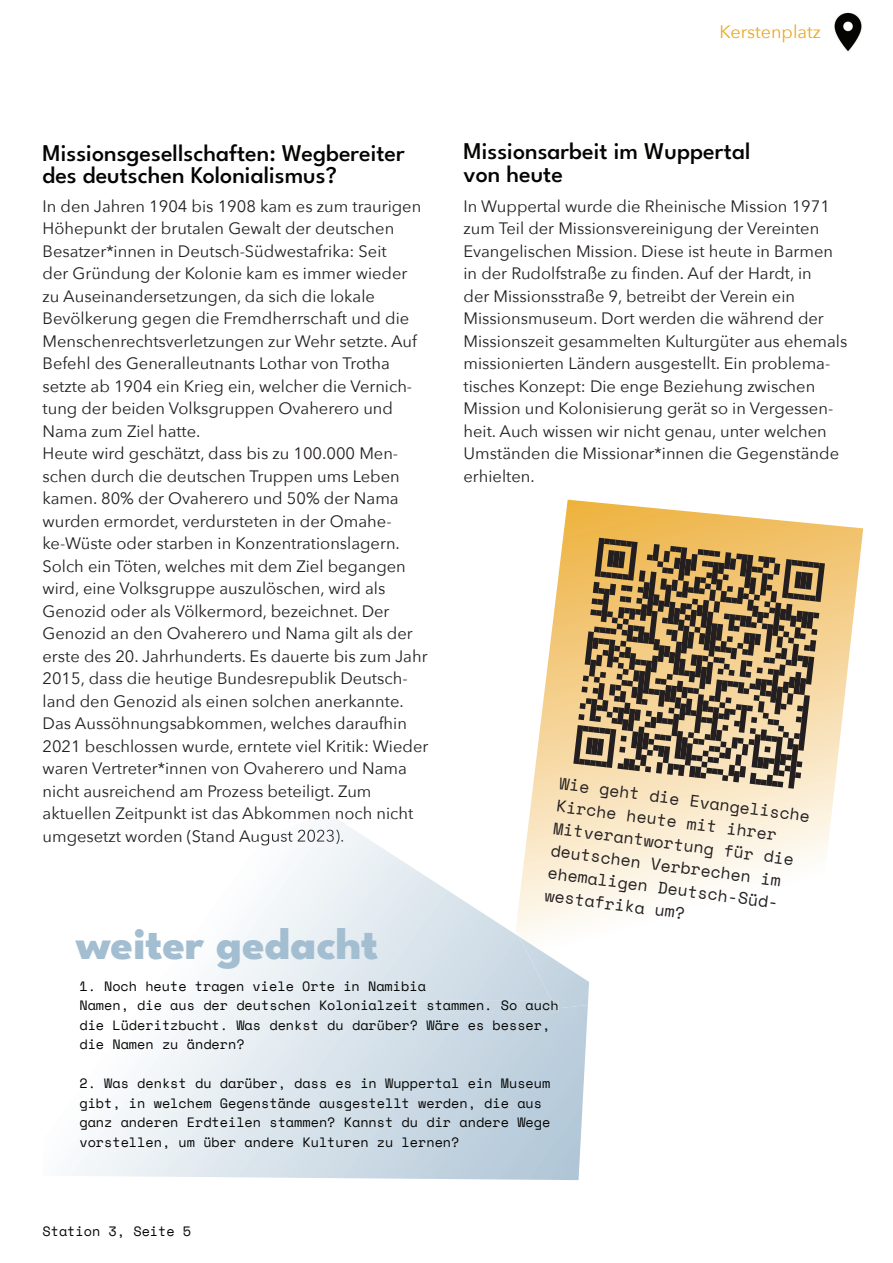
<style>
.page{position:relative;width:893px;height:1263px;background:#fff}
.page>*{position:absolute;margin:0;border:0;box-sizing:border-box;transform-origin:0 0}
.t1{font:800 45px "League Spartan";color:#a4bed1}
.t2{font:500 24px/22.5px "League Spartan";color:#040503}
.t3{font:18px "Avenir Next";color:#eaa920}
.t4{font:16.5px/22.5px "Avenir Next";color:#231f20}
.t5{font:16.5px/22.6px "Space Mono";color:#231f20}
.t6{font:13.5px/19.5px "Space Mono";color:#040503}
</style>
<div class="page">
<img style="left:834px;top:12px;width:28px;height:40px">
<svg style="left:71px;top:823px;width:517px;height:357px"></svg>
<img style="left:309px;top:812px;width:33px;height:11px">
<img style="left:243px;top:829px;width:101px;height:16px">
<svg style="left:516px;top:500px;width:347px;height:501px"></svg>
<img style="left:519px;top:936px;width:70px;height:72px">
<svg style="left:80px;top:1001px;width:479px;height:11px"></svg>
<svg style="left:573px;top:538px;width:252px;height:251px;background:#9e8761"></svg>
<p class="t3" style="left:720px;top:16px;width:103px">Kerstenplatz</p>
<h2 class="t2" style="left:43px;top:139px;width:364px">Missionsgesellschaften: Wegbereiter des deutschen Kolonialismus?</h2>
<p class="t4" style="left:43px;top:194px;width:387px">In den Jahren 1904 bis 1908 kam es zum traurigen Höhepunkt der brutalen Gewalt der deutschen Besatzer*innen in Deutsch-Südwestafrika: Seit<br>der Gründung der Kolonie kam es immer wieder zu Auseinandersetzungen, da sich die lokale Bevölkerung gegen die Fremdherrschaft und die Menschenrechtsverletzungen zur Wehr setzte. Auf Befehl des Generalleutnants Lothar von Trotha setzte ab 1904 ein Krieg ein, welcher die Vernich&shy;tung der beiden Volksgruppen Ovaherero und Nama zum Ziel hatte.<br>Heute wird geschätzt, dass bis zu 100.000 Men&shy;schen durch die deutschen Truppen ums Leben kamen. 80% der Ovaherero und 50% der Nama wurden ermordet, verdursteten in der Omahe&shy;ke-Wüste oder starben in Konzentrationslagern.<br>Solch ein Töten, welches mit dem Ziel begangen wird, eine Volksgruppe auszulöschen, wird als Genozid oder als Völkermord, bezeichnet. Der Genozid an den Ovaherero und Nama gilt als der erste des 20. Jahrhunderts. Es dauerte bis zum Jahr 2015, dass die heutige Bundesrepublik Deutsch&shy;land den Genozid als einen solchen anerkannte.<br>Das Aussöhnungsabkommen, welches daraufhin 2021 beschlossen wurde, erntete viel Kritik: Wieder waren Vertreter*innen von Ovaherero und Nama nicht ausreichend am Prozess beteiligt. Zum aktuellen Zeitpunkt ist das Abkommen noch nicht umgesetzt worden (Stand August 2023).</p>
<h2 class="t2" style="left:463px;top:138px;width:288px">Missionsarbeit im Wuppertal von heute</h2>
<p class="t4" style="left:463px;top:194px;width:385px">In Wuppertal wurde die Rheinische Mission 1971 zum Teil der Missionsvereinigung der Vereinten Evangelischen Mission. Diese ist heute in Barmen in der Rudolfstraße zu finden. Auf der Hardt, in<br>der Missionsstraße 9, betreibt der Verein ein Missionsmuseum. Dort werden die während der Missionszeit gesammelten Kulturgüter aus ehemals missionierten Ländern ausgestellt. Ein problema&shy;tisches Konzept: Die enge Beziehung zwischen Mission und Kolonisierung gerät so in Vergessen&shy;heit. Auch wissen wir nicht genau, unter welchen Umständen die Missionar*innen die Gegenstände erhielten.</p>
<p class="t5" style="left:561px;top:770px;width:254px;rotate:8deg">Wie geht die Evangelische<br>Kirche heute mit ihrer<br>Mitverantwortung für die deutschen Verbrechen im ehemaligen Deutsch-Süd&shy;westafrika um?</p>
<h1 class="t1" style="left:77px;top:908px;width:303px">weiter gedacht</h1>
<p class="t6" style="left:79px;top:976px;width:481px">1. Noch heute tragen viele Orte in Namibia<br>Namen, die aus der deutschen Kolonialzeit stammen. So auch die Lüderitzbucht. Was denkst du darüber? Wäre es besser, die Namen zu ändern?</p>
<p class="t6" style="left:79px;top:1073px;width:472px">2. Was denkst du darüber, dass es in Wuppertal ein Museum gibt, in welchem Gegenstände ausgestellt werden, die aus ganz anderen Erdteilen stammen? Kannst du dir andere Wege vorstellen, um über andere Kulturen zu lernen?</p>
<p class="t6" style="left:43px;top:1220px;width:150px">Station 3, Seite 5</p>
</div>
